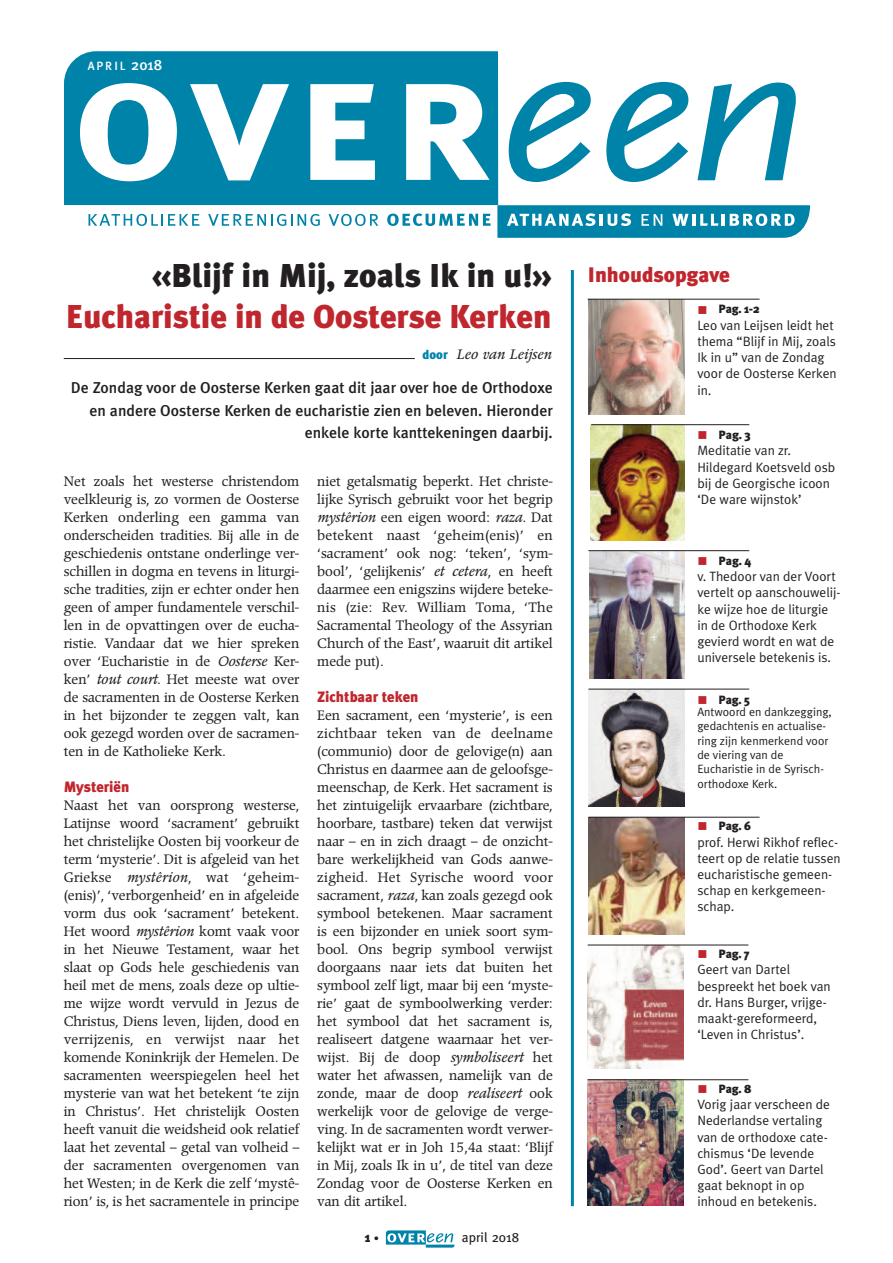
<style>
.page{position:relative;width:893px;height:1263px;background:#fff}
.page>*{position:absolute;margin:0;border:0;box-sizing:border-box;transform-origin:0 0}
.t1{font:900 33px "Meta Plus";color:#c0262d}
.t2{font:900 33px "Meta Plus";color:#231f20}
.t3{font:900 21px "Meta Plus";color:#c0262d}
.t4{font:500 15.75px/22.5px "Meta Plus";color:#231f20;text-align:right}
.t5{font:900 15px "Meta Plus";color:#c0262d}
.t6{font:13.5px/18px "Poppl Pontifex";color:#231f20;text-align:justify}
.t7{font:13.5px/16.2px "Meta Plus Normal";color:#231f20}
.t8{font:italic 13.5px "Poppl Pontifex";color:#231f20}
.t9{font:13.5px "Meta Plus";color:#231f20}
.t10{font:900 13.5px "Meta Plus";color:#231f20}
.t11{font:12px/14.4px "Meta Plus Normal";color:#231f20}
.t12{font:900 12px "Meta Plus";color:#231f20}
.t13{font:500 12px "Meta Plus";letter-spacing:.165em;color:#fff}
.s1{font-size:15px}
.s2{font-family:"Meta Plus";font-weight:900;font-style:normal;font-size:12.75px;color:#0083a9}
.s3{font-style:italic}
.s4{font-size:10.5px}
.s5{color:#c0262d}
</style>
<div class="page">
<div style="left:64px;top:51px;width:434px;height:154px;background:#0083a9"></div>
<svg style="left:509px;top:82px;width:82px;height:100px"></svg>
<svg style="left:606px;top:82px;width:82px;height:100px"></svg>
<svg style="left:697px;top:83px;width:99px;height:97px"></svg>
<svg style="left:80px;top:83px;width:97px;height:98px"></svg>
<svg style="left:190px;top:84px;width:99px;height:96px"></svg>
<svg style="left:310px;top:84px;width:65px;height:96px"></svg>
<svg style="left:406px;top:84px;width:83px;height:96px"></svg>
<svg style="left:88px;top:214px;width:111px;height:12px"></svg>
<svg style="left:208px;top:214px;width:112px;height:12px"></svg>
<svg style="left:329px;top:214px;width:49px;height:12px"></svg>
<svg style="left:387px;top:213px;width:104px;height:13px"></svg>
<svg style="left:497px;top:205px;width:313px;height:33px;background:#2d99b8"></svg>
<svg style="left:386px;top:1230px;width:69px;height:17px"></svg>
<hr style="left:64px;top:358px;width:351px;height:1px;background:#231f20">
<img style="left:588px;top:300px;width:97px;height:114px">
<img style="left:591px;top:425px;width:93px;height:115px">
<img style="left:588px;top:690px;width:96px;height:116px">
<img style="left:589px;top:551px;width:96px;height:127px">
<hr style="left:591px;top:424px;width:158px;height:1px;background:#231f20">
<hr style="left:588px;top:299px;width:171px;height:1px;background:#231f20">
<hr style="left:588px;top:550px;width:161px;height:1px;background:#231f20">
<img style="left:588px;top:818px;width:96px;height:117px">
<hr style="left:588px;top:817px;width:171px;height:1px;background:#231f20">
<img style="left:588px;top:946px;width:95px;height:123px">
<hr style="left:588px;top:945px;width:160px;height:1px;background:#231f20">
<img style="left:588px;top:1080px;width:95px;height:125px">
<hr style="left:588px;top:1079px;width:160px;height:1px;background:#231f20">
<hr style="left:588px;top:689px;width:161px;height:1px;background:#231f20">
<hr style="left:571px;top:270px;width:3px;height:936px;background:#0083a9">
<p class="t13" style="left:88px;top:58px;width:76px">APRIL <span class="s1">2018</span></p>
<h1 class="t2" style="left:153px;top:257px;width:400px">«Blijf in Mij, zoals Ik in u!»</h1>
<h1 class="t1" style="left:66px;top:297px;width:487px">Eucharistie in de Oosterse Kerken</h1>
<p class="t8" style="left:423px;top:348px;width:130px"><span class="s2">door</span> Leo van Leijsen</p>
<p class="t4" style="left:71px;top:377px;width:483px">De Zondag voor de Oosterse Kerken gaat dit jaar over hoe de Orthodoxe en andere Oosterse Kerken de eucharistie zien en beleven. Hieronder enkele korte kanttekeningen daarbij.</p>
<p class="t6" style="left:64px;top:474px;width:237px">Net zoals het westerse christendom veelkleurig is, zo vormen de Oosterse Kerken onderling een gamma van onderscheiden tradities. Bij alle in de geschiedenis ontstane onderlinge ver&shy;schillen in dogma en tevens in liturgi&shy;sche tradities, zijn er echter onder hen geen of amper fundamentele verschil&shy;len in de opvattingen over de eucha&shy;ristie. Vandaar dat we hier spreken over ‘Eucharistie in de <span class="s3">Oosterse</span> Ker&shy;ken’ <span class="s3">tout court</span>. Het meeste wat over de sacramenten in de Oosterse Kerken in het bijzonder te zeggen valt, kan ook gezegd worden over de sacramen&shy;ten in de Katholieke Kerk.</p>
<p class="t5" style="left:64px;top:778px;width:67px">Mysteriën</p>
<p class="t6" style="left:64px;top:798px;width:237px">Naast het van oorsprong westerse, Latijnse woord ‘sacrament’ gebruikt het christelijke Oosten bij voorkeur de term ‘mysterie’. Dit is afgeleid van het Griekse <span class="s3">mystêrion</span>, wat ‘geheim-(enis)’, ‘verborgenheid’ en in afgeleide vorm dus ook ‘sacrament’ betekent.<br>Het woord <span class="s3">mystêrion</span> komt vaak voor in het Nieuwe Testament, waar het slaat op Gods hele geschiedenis van heil met de mens, zoals deze op ultie&shy;me wijze wordt vervuld in Jezus de Christus, Diens leven, lijden, dood en verrijzenis, en verwijst naar het komende Koninkrijk der Hemelen. De sacramenten weerspiegelen heel het mysterie van wat het betekent ‘te zijn in Christus’. Het christelijk Oosten heeft vanuit die weidsheid ook relatief laat het zevental – getal van volheid – der sacramenten overgenomen van het Westen; in de Kerk die zelf ‘mystê&shy;rion’ is, is het sacramentele in principe</p>
<p class="t6" style="left:317px;top:474px;width:237px">niet getalsmatig beperkt. Het christe&shy;lijke Syrisch gebruikt voor het begrip <span class="s3">mystêrion</span> een eigen woord: <span class="s3">raza</span>. Dat betekent naast ‘geheim(enis)’ en ‘sacrament’ ook nog: ‘teken’, ‘sym&shy;bool’, ‘gelijkenis’ <span class="s3">et cetera</span>, en heeft daarmee een enigszins wijdere beteke&shy;nis (zie: Rev. William Toma, ‘The Sacramental Theology of the Assyrian Church of the East’, waaruit dit artikel mede put).</p>
<p class="t5" style="left:317px;top:688px;width:103px">Zichtbaar teken</p>
<p class="t6" style="left:317px;top:708px;width:237px">Een sacrament, een ‘mysterie’, is een zichtbaar teken van de deelname (communio) door de gelovige(n) aan Christus en daarmee aan de geloofsge&shy;meenschap, de Kerk. Het sacrament is het zintuigelijk ervaarbare (zichtbare, hoorbare, tastbare) teken dat verwijst naar – en in zich draagt – de onzicht&shy;bare werkelijkheid van Gods aanwe&shy;zigheid. Het Syrische woord voor sacrament, <span class="s3">raza</span>, kan zoals gezegd ook symbool betekenen. Maar sacrament is een bijzonder en uniek soort sym&shy;bool. Ons begrip symbool verwijst doorgaans naar iets dat buiten het symbool zelf ligt, maar bij een ‘myste&shy;rie’ gaat de symboolwerking verder: het symbool dat het sacrament is, realiseert datgene waarnaar het ver&shy;wijst. Bij de doop <span class="s3">symboliseert</span> het water het afwassen, namelijk van de zonde, maar de doop <span class="s3">realiseert</span> ook werkelijk voor de gelovige de verge&shy;ving. In de sacramenten wordt verwer&shy;kelijkt wat er in Joh 15,4a staat: ‘Blijf in Mij, zoals Ik in u’, de titel van deze Zondag voor de Oosterse Kerken en van dit artikel.</p>
<p class="t10" style="left:365px;top:1229px;width:16px">1 <span class="s4">•</span></p>
<p class="t9" style="left:462px;top:1233px;width:59px">april 2018</p>
<h2 class="t3" style="left:588px;top:262px;width:144px">Inhoudsopgave</h2>
<p class="t12" style="left:697px;top:302px;width:64px"><span class="s5">■</span> Pag. 1-2</p>
<p class="t7" style="left:697px;top:317px;width:141px">Leo van Leijsen leidt het thema “Blijf in Mij, zoals<br>Ik in u” van de Zondag voor de Oosterse Kerken in.</p>
<p class="t12" style="left:697px;top:428px;width:55px"><span class="s5">■</span> Pag. 3</p>
<p class="t7" style="left:697px;top:443px;width:139px">Meditatie van zr.<br>Hildegard Koetsveld osb bij de Georgische icoon ‘De ware wijnstok’</p>
<p class="t12" style="left:697px;top:554px;width:55px"><span class="s5">■</span> Pag. 4</p>
<p class="t7" style="left:697px;top:568px;width:145px">v. Thedoor van der Voort vertelt op aanschouwelij&shy;ke wijze hoe de liturgie in de Orthodoxe Kerk gevierd wordt en wat de universele betekenis is.</p>
<p class="t12" style="left:697px;top:692px;width:54px"><span class="s5">■</span> Pag. 5</p>
<p class="t11" style="left:697px;top:704px;width:136px">Antwoord en dankzegging, gedachtenis en actualise&shy;ring zijn kenmerkend voor de viering van de<br>Eucharistie in de Syrisch&shy;orthodoxe Kerk.</p>
<p class="t12" style="left:697px;top:819px;width:55px"><span class="s5">■</span> Pag. 6</p>
<p class="t7" style="left:697px;top:834px;width:145px">prof. Herwi Rikhof reflec&shy;teert op de relatie tussen eucharistische gemeen&shy;schap en kerkgemeen&shy;schap.</p>
<p class="t12" style="left:697px;top:947px;width:53px"><span class="s5">■</span> Pag. 7</p>
<p class="t7" style="left:697px;top:962px;width:135px">Geert van Dartel bespreekt het boek van dr. Hans Burger, vrijge&shy;maakt-gereformeerd, ‘Leven in Christus’.</p>
<p class="t12" style="left:697px;top:1082px;width:55px"><span class="s5">■</span> Pag. 8</p>
<p class="t7" style="left:697px;top:1096px;width:134px">Vorig jaar verscheen de<br>Nederlandse vertaling van de orthodoxe cate&shy;chismus ‘De levende<br>God’. Geert van Dartel gaat beknopt in op inhoud en betekenis.</p>
</div>
